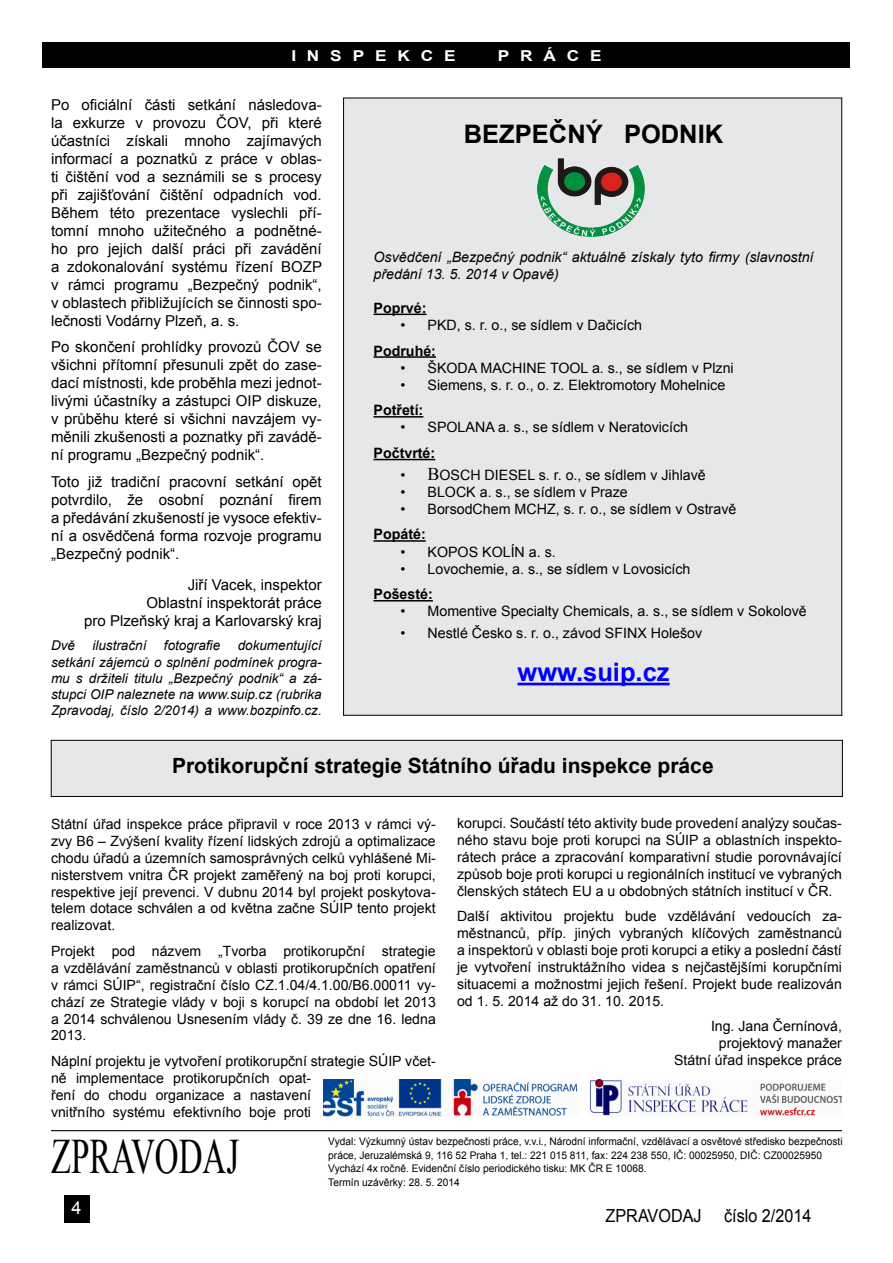
<style>
.page{position:relative;width:893px;height:1263px;background:#fff}
.page>*{position:absolute;margin:0;border:0;box-sizing:border-box;transform-origin:0 0}
.t1{font:49.5px "Times New Roman";color:#000;scale:.67 1}
.t2{font:700 25.5px "Arial";color:#000}
.t3{font:700 25.5px "Arial";color:#00f}
.t4{font:700 21px "Arial";color:#000}
.t5{font:18px "Arial";color:#000;scale:.9 1}
.t6{font:18px "Arial";color:#fff}
.t7{font:15px/18px "Arial";color:#000;text-align:justify}
.t8{font:700 15px "Arial";color:#fff;scale:1.15 1}
.t9{font:14.25px "Arial";color:#000}
.t10{font:italic 14.25px/17.1px "Arial";color:#000}
.t11{font:700 14.25px "Arial";color:#000}
.t12{font:14.1px/17px "Arial";color:#000;text-align:justify}
.t13{font:italic 13.5px/16.2px "Arial";color:#000;text-align:justify}
.t14{font:10.5px/13.5px "Arial";color:#000}
.s1{font-family:"Times New Roman";font-size:18px}
</style>
<div class="page">
<div style="left:43px;top:43px;width:807px;height:25px;background:#000"></div>
<div style="left:64px;top:1195px;width:25px;height:27px;background:#000"></div>
<hr style="left:51px;top:1130px;width:791px;height:1px;background:#000">
<div style="left:343px;top:98px;width:499px;height:617px;background:#e6e7e8"></div>
<img style="left:538px;top:158px;width:107px;height:79px">
<hr style="left:373px;top:314px;width:54px;height:1px;background:#000">
<hr style="left:373px;top:356px;width:63px;height:2px;background:#000">
<hr style="left:373px;top:416px;width:50px;height:2px;background:#000">
<hr style="left:373px;top:459px;width:62px;height:1px;background:#000">
<hr style="left:373px;top:540px;width:53px;height:2px;background:#000">
<hr style="left:373px;top:600px;width:60px;height:1px;background:#000">
<hr style="left:517px;top:683px;width:153px;height:2px;background:#00f">
<div style="left:51px;top:740px;width:791px;height:56px;background:#e6e7e8"></div>
<div style="left:51px;top:740px;width:792px;height:57px;border:1px solid #000"></div>
<img style="left:324px;top:1080px;width:518px;height:37px">
<p class="t8" style="left:291px;top:46px;width:13px">IN</p>
<p class="t8" style="left:330px;top:46px;width:39px">S PEKCEPRÁCE</p>
<p class="t7" style="left:51px;top:96px;width:272px">Po oficiální části setkání následova&shy;la exkurze v provozu ČOV, při které účastníci získali mnoho zajímavých informací a poznatků z práce v oblas&shy;ti čištění vod a seznámili se s procesy při zajišťování čištění odpadních vod.<br>Během této prezentace vyslechli pří&shy;tomní mnoho užitečného a podnětné&shy;ho pro jejich další práci při zavádění a zdokonalování systému řízení BOZP v rámci programu „Bezpečný podnik“, v oblastech přibližujících se činnosti spo&shy;lečnosti Vodárny Plzeň, a. s.</p>
<p class="t7" style="left:51px;top:338px;width:272px">Po skončení prohlídky provozů ČOV se všichni přítomní přesunuli zpět do zase&shy;dací místnosti, kde proběhla mezi jednot&shy;livými účastníky a zástupci OIP diskuze, v průběhu které si všichni navzájem vy&shy;měnili zkušenosti a poznatky při zavádě&shy;ní programu „Bezpečný podnik“.</p>
<p class="t7" style="left:51px;top:473px;width:272px">Toto již tradiční pracovní setkání opět potvrdilo, že osobní poznání firem a předávání zkušeností je vysoce efektiv&shy;ní a osvědčená forma rozvoje programu „Bezpečný podnik“.</p>
<p class="t7" style="left:84px;top:575px;width:239px;text-align:right">Jiří Vacek, inspektor<br>Oblastní inspektorát práce<br>pro Plzeňský kraj a Karlovarský kraj</p>
<p class="t13" style="left:51px;top:638px;width:26px">Dvě</p>
<p class="t13" style="left:92px;top:638px;width:56px">ilustrační</p>
<p class="t13" style="left:164px;top:638px;width:58px">fotografie</p>
<p class="t13" style="left:51px;top:638px;width:272px;text-indent:187px">dokumentující setkání zájemců o splnění podmínek progra&shy;mu s držiteli titulu „Bezpečný podnik“ a zá&shy;stupci OIP naleznete na www.suip.cz (rubrika Zpravodaj, číslo 2/2014) a www.bozpinfo.cz.</p>
<h2 class="t2" style="left:464px;top:117px;width:214px">BEZPEČNÝ PODNIK</h2>
<p class="t10" style="left:373px;top:248px;width:442px">Osvědčení „Bezpečný podnik“ aktuálně získaly tyto firmy (slavnostní předání 13. 5. 2014 v Opavě)</p>
<p class="t11" style="left:373px;top:298px;width:55px">Poprvé:</p>
<p class="t9" style="left:400px;top:316px;width:243px">• PKD, s. r. o., se sídlem v Dačicích</p>
<p class="t11" style="left:373px;top:341px;width:64px">Podruhé:</p>
<p class="t9" style="left:400px;top:358px;width:335px">• ŠKODA MACHINE TOOL a. s., se sídlem v Plzni</p>
<p class="t9" style="left:400px;top:375px;width:326px">• Siemens, s. r. o., o. z. Elektromotory Mohelnice</p>
<p class="t11" style="left:373px;top:401px;width:51px">Potřetí:</p>
<p class="t9" style="left:400px;top:418px;width:289px">• SPOLANA a. s., se sídlem v Neratovicích</p>
<p class="t11" style="left:374px;top:444px;width:63px">Počtvrté:</p>
<p class="t9" style="left:401px;top:465px;width:307px">• <span class="s1">B</span>OSCH DIESEL s. r. o., se sídlem v Jihlavě</p>
<p class="t9" style="left:400px;top:482px;width:229px">• BLOCK a. s., se sídlem v Praze</p>
<p class="t9" style="left:400px;top:499px;width:337px">• BorsodChem MCHZ, s. r. o., se sídlem v Ostravě</p>
<p class="t11" style="left:373px;top:525px;width:54px">Popáté:</p>
<p class="t9" style="left:400px;top:542px;width:157px">• KOPOS KOLÍN a. s.</p>
<p class="t9" style="left:400px;top:559px;width:291px">• Lovochemie, a. s., se sídlem v Lovosicích</p>
<p class="t11" style="left:373px;top:585px;width:61px">Pošesté:</p>
<p class="t9" style="left:400px;top:602px;width:408px">• Momentive Specialty Chemicals, a. s., se sídlem v Sokolově</p>
<p class="t9" style="left:400px;top:624px;width:303px">• Nestlé Česko s. r. o., závod SFINX Holešov</p>
<h2 class="t3" style="left:517px;top:655px;width:154px">www.suip.cz</h2>
<h3 class="t4" style="left:172px;top:751px;width:543px">Protikorupční strategie Státního úřadu inspekce práce</h3>
<p class="t12" style="left:51px;top:815px;width:386px">Státní úřad inspekce práce připravil v roce 2013 v rámci vý&shy;zvy B6 – Zvýšení kvality řízení lidských zdrojů a optimalizace chodu úřadů a územních samosprávných celků vyhlášené Mi&shy;nisterstvem vnitra ČR projekt zaměřený na boj proti korupci, respektive její prevenci. V dubnu 2014 byl projekt poskytova&shy;telem dotace schválen a od května začne SÚIP tento projekt realizovat.</p>
<p class="t12" style="left:51px;top:942px;width:386px">Projekt pod názvem „Tvorba protikorupční strategie a vzdělávání zaměstnanců v oblasti protikorupčních opatření v rámci SÚIP“, registrační číslo CZ.1.04/4.1.00/B6.00011 vy&shy;chází ze Strategie vlády v boji s korupcí na období let 2013 a 2014 schválenou Usnesením vlády č. 39 ze dne 16. ledna 2013.</p>
<p class="t12" style="left:51px;top:1052px;width:386px;text-align:left">Náplní projektu je vytvoření protikorupční strategie SÚIP včet&shy;ně implementace protikorupčních opat-<br>ření do chodu organizace a nastavení<br>vnitřního systému efektivního boje proti</p>
<p class="t12" style="left:457px;top:814px;width:386px">korupci. Součástí této aktivity bude provedení analýzy součas&shy;ného stavu boje proti korupci na SÚIP a oblastních inspekto&shy;rátech práce a zpracování komparativní studie porovnávající způsob boje proti korupci u regionálních institucí ve vybraných členských státech EU a u obdobných státních institucí v ČR.</p>
<p class="t12" style="left:457px;top:908px;width:386px">Další aktivitou projektu bude vzdělávání vedoucích za&shy;městnanců, příp. jiných vybraných klíčových zaměstnanců a inspektorů v oblasti boje proti korupci a etiky a poslední částí je vytvoření instruktážního videa s nejčastějšími korupčními situacemi a možnostmi jejich řešení. Projekt bude realizován od 1. 5. 2014 až do 31. 10. 2015.</p>
<p class="t12" style="left:674px;top:1018px;width:169px;text-align:right">Ing. Jana Černínová, projektový manažer<br>Státní úřad inspekce práce</p>
<h1 class="t1" style="left:51px;top:1123px;width:282px">ZPRAVODAJ</h1>
<p class="t14" style="left:328px;top:1135px;width:516px">Vydal: Výzkumný ústav bezpečnosti práce, v.v.i., Národní informační, vzdělávací a osvětové středisko bezpečnosti práce, Jeruzalémská 9, 116 52 Praha 1, tel.: 221 015 811, fax: 224 238 550, IČ: 00025950, DIČ: CZ00025950<br>Vychází 4x ročně. Evidenční číslo periodického tisku: MK ČR E 10068.<br>Termín uzávěrky: 28. 5. 2014</p>
<p class="t6" style="left:72px;top:1196px;width:12px">4</p>
<p class="t5" style="left:606px;top:1204px;width:108px">ZPRAVODAJ</p>
<p class="t5" style="left:724px;top:1204px;width:99px">číslo 2/2014</p>
</div>
